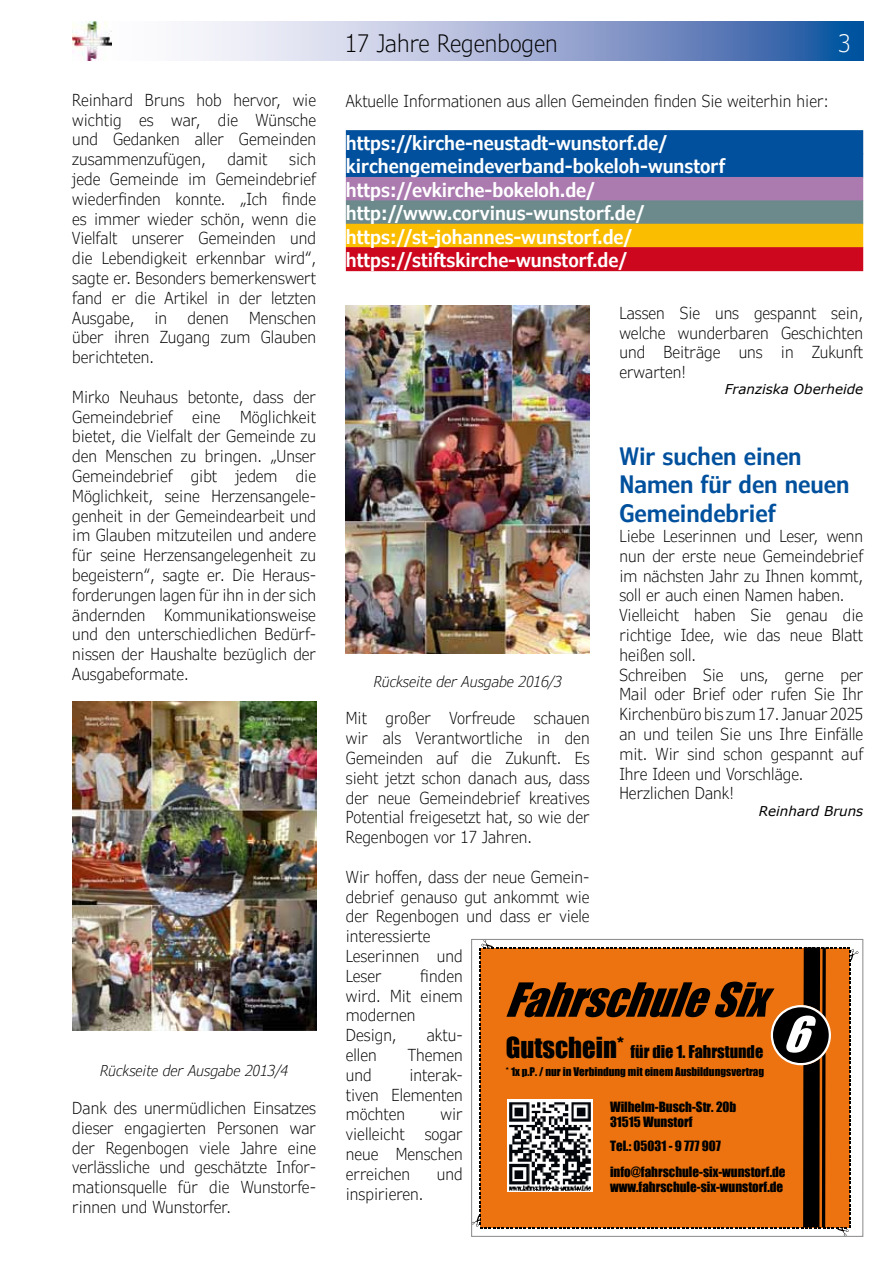
<style>
.page{position:relative;width:893px;height:1263px;background:#fff}
.page>*{position:absolute;margin:0;border:0;box-sizing:border-box;transform-origin:0 0}
.t1{font:600 condensed 24px/28.8px "Verdana Pro";color:#00509d}
.t2{font:300 condensed 24px "Verdana Pro";color:#000}
.t3{font:300 condensed 24px "Verdana Pro";color:#fff}
.t4{font:600 condensed 19.5px/23.4px "Verdana Pro";color:#fff}
.t5{font:300 condensed 16.5px/19.8px "Verdana Pro";color:#000;text-align:justify}
.t6{font:16.2px "Impact";color:#000}
.t7{font:italic 300 condensed 15px "Verdana Pro";color:#000}
.t8{font:italic 13.5px "Verdana";color:#000}
.t9{font:13.05px/15.6px "Impact";color:#000}
.t10{font:10.95px "Impact";color:#000}
.s1{font-size:26.55px}
</style>
<div class="page">
<svg style="left:194px;top:21px;width:669px;height:40px;background:#97aad2"></svg>
<img style="left:72px;top:21px;width:40px;height:40px">
<svg style="left:473px;top:941px;width:385px;height:294px;background:#d17224"></svg>
<img style="left:507px;top:1100px;width:86px;height:92px">
<div style="left:471px;top:939px;width:392px;height:298px;border:1px solid #87888a"></div>
<div style="left:346px;top:130px;width:517px;height:24px;background:#00509d"></div>
<div style="left:346px;top:154px;width:517px;height:24px;background:#00509d"></div>
<div style="left:346px;top:177px;width:517px;height:24px;background:#ab7bb0"></div>
<div style="left:346px;top:200px;width:517px;height:24px;background:#6c8a8c"></div>
<div style="left:346px;top:224px;width:517px;height:24px;background:#fbbd00"></div>
<div style="left:346px;top:247px;width:517px;height:24px;background:#cd071e"></div>
<img style="left:72px;top:702px;width:244px;height:328px">
<img style="left:346px;top:305px;width:244px;height:349px">
<p class="t5" style="left:72px;top:90px;width:245px">Reinhard Bruns hob hervor, wie wichtig es war, die Wünsche und Gedanken aller Gemeinden zusammenzufügen,</p>
<p class="t5" style="left:72px;top:150px;width:245px;text-indent:217px">sich jede Gemeinde im Gemeindebrief wiederfinden konnte. „Ich finde es immer wieder schön, wenn die Vielfalt unserer Gemeinden und die Lebendigkeit erkennbar wird“, sagte er. Besonders bemerkenswert fand er die Artikel in der letzten Ausgabe, in denen Menschen über ihren Zugang zum Glauben berichteten.</p>
<p class="t5" style="left:72px;top:387px;width:245px">Mirko Neuhaus betonte, dass der Gemeindebrief eine Möglichkeit bietet, die Vielfalt der Gemeinde zu den Menschen zu bringen. „Unser Gemeindebrief gibt jedem die Möglichkeit, seine Herzensangele&shy;genheit in der Gemeindearbeit und im Glauben mitzuteilen und andere für seine Herzensangelegenheit zu begeistern“, sagte er. Die Heraus&shy;forderungen lagen für ihn in der sich ändernden Kommunikationsweise und den unterschiedlichen Bedürf&shy;nissen der Haushalte bezüglich der Ausgabeformate.</p>
<p class="t5" style="left:227px;top:150px;width:42px">damit</p>
<p class="t7" style="left:100px;top:1061px;width:189px">Rückseite der Ausgabe 2013/4</p>
<p class="t5" style="left:72px;top:1098px;width:245px">Dank des unermüdlichen Einsatzes dieser engagierten Personen war der Regenbogen viele Jahre eine verlässliche und geschätzte Infor&shy;mationsquelle für die Wunstorfe&shy;rinnen und Wunstorfer.</p>
<h1 class="t2" style="left:345px;top:28px;width:214px">17 Jahre Regenbogen</h1>
<h1 class="t3" style="left:838px;top:28px;width:13px">3</h1>
<p class="t5" style="left:346px;top:91px;width:485px">Aktuelle Informationen aus allen Gemeinden finden Sie weiterhin hier:</p>
<p class="t4" style="left:346px;top:131px;width:381px">https://kirche-neustadt-wunstorf.de/ kirchengemeindeverband-bokeloh-wunstorf https://evkirche-bokeloh.de/ http://www.corvinus-wunstorf.de/ https://st-johannes-wunstorf.de/ https://stiftskirche-wunstorf.de/</p>
<p class="t5" style="left:619px;top:303px;width:245px">Lassen Sie uns gespannt sein, welche wunderbaren Geschichten und Beiträge uns in Zukunft erwarten!</p>
<p class="t8" style="left:725px;top:380px;width:140px">Franziska Oberheide</p>
<h1 class="t1" style="left:619px;top:442px;width:232px">Wir suchen einen<br>Namen für den neuen<br>Gemeindebrief</h1>
<p class="t5" style="left:619px;top:526px;width:245px;text-align:left">Liebe Leserinnen und Leser, wenn nun der erste neue Gemeindebrief im nächsten Jahr zu Ihnen kommt, soll er auch einen Namen haben.<br>Vielleicht haben Sie genau die richtige Idee, wie das neue Blatt heißen soll.<br>Schreiben Sie uns, gerne per<br>Mail oder Brief oder rufen Sie Ihr<br>Kirchenbüro bis zum 17. Januar 2025 an und teilen Sie uns Ihre Einfälle mit. Wir sind schon gespannt auf<br>Ihre Ideen und Vorschläge.<br>Herzlichen Dank!</p>
<p class="t8" style="left:759px;top:801px;width:106px">Reinhard Bruns</p>
<p class="t7" style="left:374px;top:671px;width:189px">Rückseite der Ausgabe 2016/3</p>
<p class="t5" style="left:346px;top:709px;width:245px">Mit großer Vorfreude schauen wir als Verantwortliche in den Gemeinden auf die Zukunft. Es sieht jetzt schon danach aus, dass der neue Gemeindebrief kreatives Potential freigesetzt hat, so wie der Regenbogen vor 17 Jahren.</p>
<p class="t5" style="left:346px;top:867px;width:245px;text-align:left">Wir hoffen, dass der neue Gemein&shy;debrief genauso gut ankommt wie der Regenbogen und dass er viele interessierte<br>Leserinnen und<br>Leser</p>
<p class="t5" style="left:346px;top:966px;width:118px;text-align:left;text-indent:74px">finden wird. Mit einem modernen<br>Design,</p>
<p class="t5" style="left:427px;top:1025px;width:37px">aktu-</p>
<p class="t6" style="left:506px;top:1039px;width:259px"><span class="s1">Gutschein*</span> für die 1. Fahrstunde</p>
<p class="t10" style="left:506px;top:1063px;width:260px">* 1x p.P. / nur in Verbindung mit einem Ausbildungsvertrag</p>
<p class="t5" style="left:346px;top:1045px;width:32px">ellen</p>
<p class="t5" style="left:408px;top:1045px;width:57px">Themen</p>
<p class="t5" style="left:346px;top:1065px;width:27px">und</p>
<p class="t5" style="left:346px;top:1065px;width:118px;text-indent:64px">interak&shy;tiven Elementen möchten</p>
<p class="t9" style="left:610px;top:1098px;width:128px">Wilhelm-Busch-Str. 20b<br>31515 Wunstorf</p>
<p class="t9" style="left:610px;top:1133px;width:177px;line-height:25.5px">Tel.: 05031 - 9 777 907 info@fahrschule-six-wunstorf.de</p>
<p class="t9" style="left:610px;top:1179px;width:175px">www.fahrschule-six-wunstorf.de</p>
<p class="t5" style="left:346px;top:1105px;width:118px;text-indent:95px">wir vielleicht sogar neue Menschen erreichen</p>
<p class="t5" style="left:437px;top:1164px;width:27px">und</p>
<p class="t5" style="left:346px;top:1184px;width:79px">inspirieren.</p>
</div>
